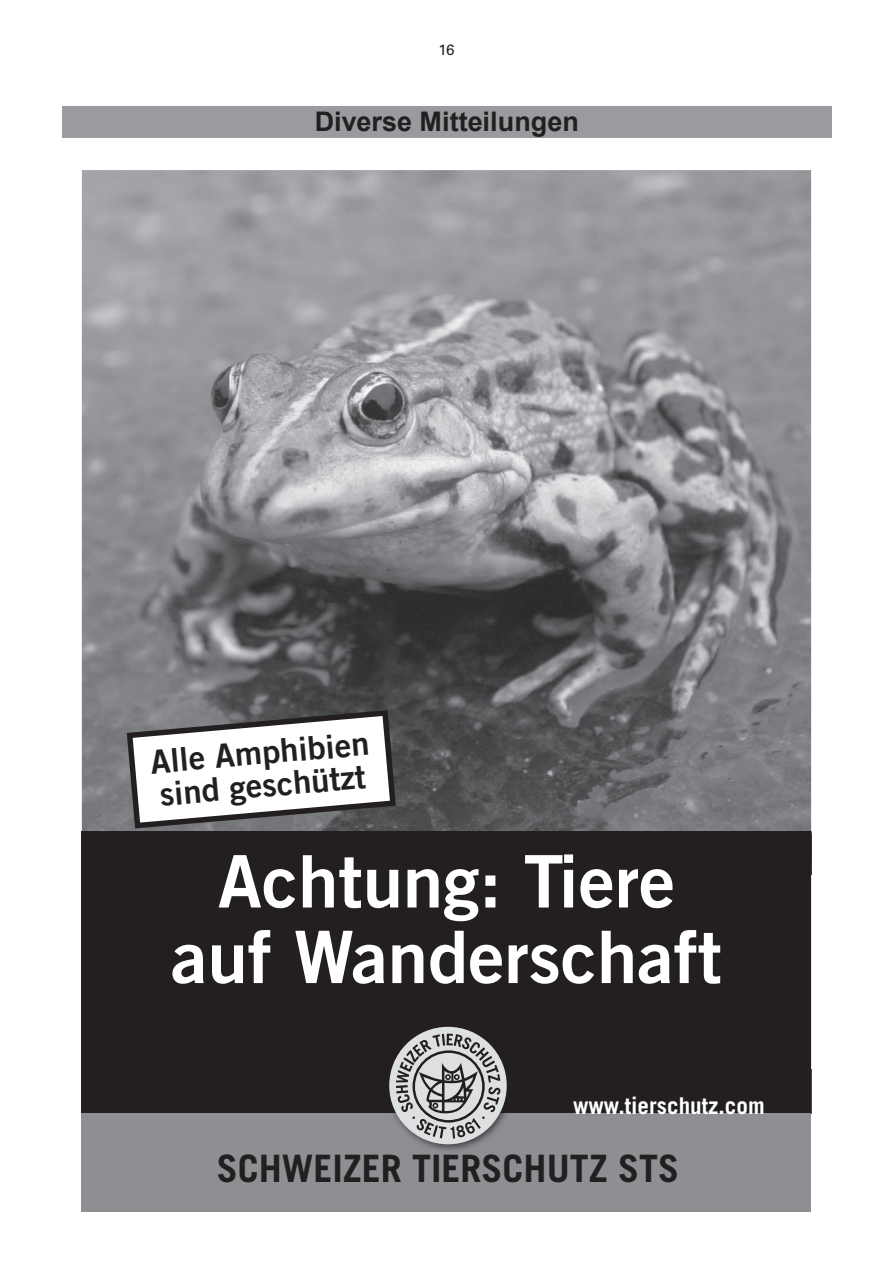
<style>
.page{position:relative;width:893px;height:1263px;background:#fff}
.page>*{position:absolute;margin:0;border:0;box-sizing:border-box;transform-origin:0 0}
.t1{font:72.45px/75.6px "Trade Gothic Bold Two";color:#fff;text-align:center}
.t2{font:700 37.8px "Trade Gothic";color:#231f20}
.t3{font:32.7px/32.7px "Trade Gothic Bold Two";color:#231f20}
.t4{font:700 27px "Arial";color:#231f20}
.t5{font:700 23.1px "Trade Gothic";color:#fff}
.t6{font:15px "Univers";color:#231f20}
</style>
<div class="page">
<div style="left:62px;top:106px;width:770px;height:31px;background:#999b9e"></div>
<img style="left:82px;top:170px;width:729px;height:661px">
<div style="left:82px;top:831px;width:729px;height:288px;background:#231f20"></div>
<div style="left:82px;top:1114px;width:729px;height:98px;background:#8d8f92"></div>
<svg style="left:124px;top:707px;width:275px;height:124px"></svg>
<img style="left:385px;top:1026px;width:130px;height:124px">
<div style="left:389px;top:1027px;width:118px;height:117px;background:#dedfe1;border-radius:50%"></div>
<svg style="left:396px;top:1034px;width:105px;height:104px"></svg>
<p class="t6" style="left:438px;top:40px;width:18px">16</p>
<p class="t4" style="left:315px;top:103px;width:266px">Diverse Mitteilungen</p>
<p class="t3" style="left:149px;top:745px;width:221px;rotate:-5deg">Alle Amphibien sind geschützt</p>
<p class="t1" style="left:171px;top:842px;width:552px">Achtung: Tiere auf Wanderschaft</p>
<p class="t5" style="left:573px;top:1091px;width:193px">www.tierschutz.com</p>
<p class="t2" style="left:217px;top:1145px;width:464px">SCHWEIZER TIERSCHUTZ STS</p>
</div>
